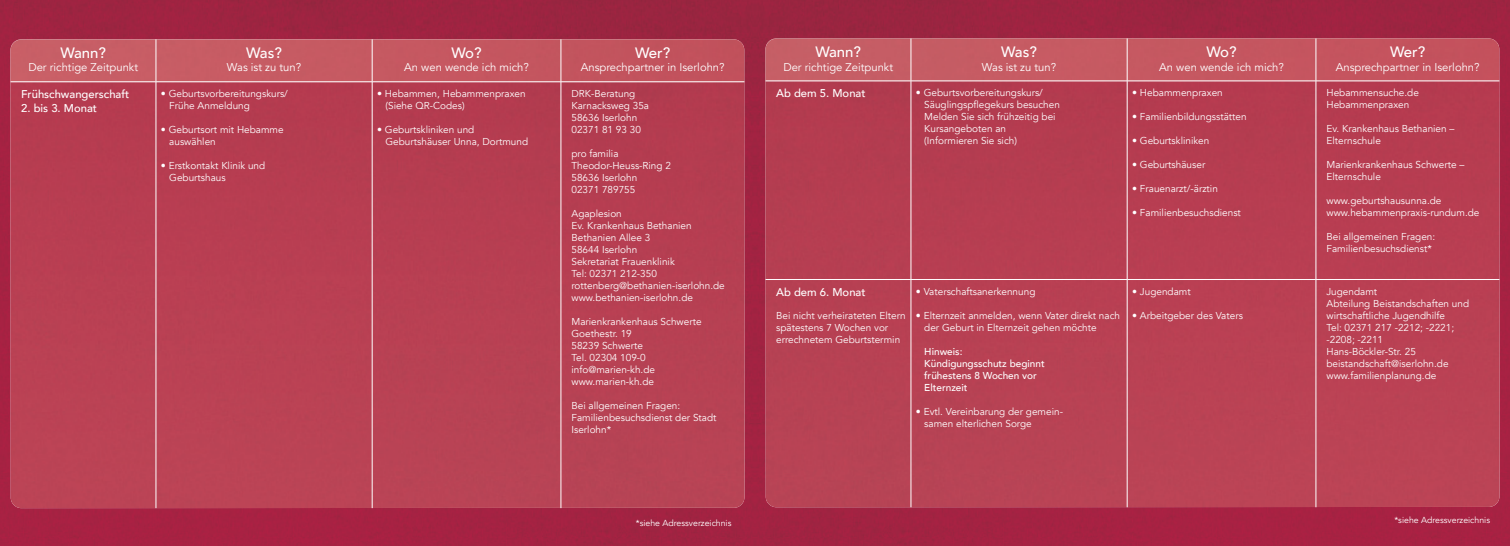
<style>
.page{position:relative;width:1510px;height:546px;background:#fff}
.page>*{position:absolute;margin:0;border:0;box-sizing:border-box;transform-origin:0 0}
.t1{font:500 15px "Avenir";letter-spacing:-.025em;color:#fff}
.t2{font:11.25px "Avenir";color:#fff}
.t3{font:500 11.25px "Avenir";color:#fff}
.t4{font:10px/12px "Avenir";color:#fff}
.t5{font:500 10px/12px "Avenir";color:#fff}
.t6{font:8.75px "Avenir";color:#fff}
</style>
<div class="page">
<img style="left:0;top:0;width:1509px;height:546px">
<div style="left:765px;top:82px;width:734px;height:425px;background:#b83f53"></div>
<div style="left:765px;top:38px;width:734px;height:43px;background:#c55962"></div>
<hr style="left:910px;top:38px;width:1px;height:43px;background:#fff">
<hr style="left:1127px;top:38px;width:1px;height:43px;background:#fff">
<hr style="left:1315px;top:38px;width:1px;height:43px;background:#fff">
<hr style="left:765px;top:81px;width:146px;height:1px;background:#fff">
<hr style="left:911px;top:81px;width:216px;height:1px;background:#fff">
<hr style="left:910px;top:81px;width:1px;height:198px;background:#fff">
<hr style="left:1127px;top:81px;width:188px;height:1px;background:#fff">
<hr style="left:1127px;top:81px;width:1px;height:198px;background:#fff">
<hr style="left:1315px;top:81px;width:184px;height:1px;background:#fff">
<hr style="left:1315px;top:81px;width:1px;height:198px;background:#fff">
<hr style="left:765px;top:279px;width:146px;height:1px;background:#fff">
<hr style="left:911px;top:279px;width:216px;height:1px;background:#fff">
<hr style="left:910px;top:280px;width:1px;height:227px;background:#fff">
<hr style="left:1127px;top:279px;width:188px;height:1px;background:#fff">
<hr style="left:1127px;top:280px;width:1px;height:227px;background:#fff">
<hr style="left:1315px;top:279px;width:184px;height:1px;background:#fff">
<hr style="left:1315px;top:280px;width:1px;height:227px;background:#fff">
<div style="left:11px;top:83px;width:733px;height:425px;background:#b83f53"></div>
<div style="left:11px;top:39px;width:733px;height:43px;background:#c65962"></div>
<hr style="left:156px;top:39px;width:1px;height:43px;background:#fff">
<hr style="left:372px;top:39px;width:1px;height:43px;background:#fff">
<hr style="left:561px;top:39px;width:1px;height:43px;background:#fff">
<hr style="left:11px;top:82px;width:145px;height:1px;background:#fff">
<hr style="left:156px;top:82px;width:216px;height:1px;background:#fff">
<hr style="left:156px;top:82px;width:1px;height:426px;background:#fff">
<hr style="left:372px;top:82px;width:189px;height:1px;background:#fff">
<hr style="left:372px;top:82px;width:1px;height:426px;background:#fff">
<hr style="left:561px;top:82px;width:183px;height:1px;background:#fff">
<hr style="left:561px;top:82px;width:1px;height:426px;background:#fff">
<h1 class="t1" style="left:60px;top:40px;width:47px">Wann?</h1>
<p class="t2" style="left:28px;top:61px;width:111px">Der richtige Zeitpunkt</p>
<p class="t3" style="left:21px;top:84px;width:110px">Frühschwangerschaft</p>
<p class="t3" style="left:21px;top:98px;width:77px">2. bis 3. Monat</p>
<h1 class="t1" style="left:246px;top:40px;width:37px">Was?</h1>
<p class="t2" style="left:227px;top:61px;width:76px">Was ist zu tun?</p>
<p class="t4" style="left:169px;top:88px;width:120px;text-indent:-8px">• Geburtsvorbereitungskurs/<br>Frühe Anmeldung</p>
<p class="t4" style="left:169px;top:124px;width:116px;text-indent:-8px">• Geburtsort mit Hebamme auswählen</p>
<p class="t4" style="left:169px;top:160px;width:97px;text-indent:-8px">• Erstkontakt Klinik und<br>Geburtshaus</p>
<h1 class="t1" style="left:451px;top:40px;width:32px">Wo?</h1>
<p class="t2" style="left:404px;top:61px;width:126px">An wen wende ich mich?</p>
<p class="t4" style="left:385px;top:88px;width:142px;text-indent:-8px">• Hebammen, Hebammenpraxen (Siehe QR-Codes)</p>
<p class="t4" style="left:385px;top:124px;width:144px;text-indent:-8px">• Geburtskliniken und<br>Geburtshäuser Unna, Dortmund</p>
<h1 class="t1" style="left:635px;top:40px;width:37px">Wer?</h1>
<p class="t2" style="left:581px;top:61px;width:145px">Ansprechpartner in Iserlohn?</p>
<p class="t4" style="left:571px;top:88px;width:79px">DRK-Beratung<br>Karnacksweg 35a<br>58636 Iserlohn<br>02371 81 93 30</p>
<p class="t4" style="left:571px;top:148px;width:101px">pro familia<br>Theodor-Heuss-Ring 2<br>58636 Iserlohn<br>02371 789755</p>
<p class="t4" style="left:571px;top:208px;width:155px">Agaplesion<br>Ev. Krankenhaus Bethanien<br>Bethanien Allee 3<br>58644 Iserlohn<br>Sekretariat Frauenklinik<br>Tel: 02371 212-350 rottenberg@bethanien-iserlohn.de www.bethanien-iserlohn.de</p>
<p class="t4" style="left:571px;top:316px;width:132px">Marienkrankenhaus Schwerte<br>Goethestr. 19<br>58239 Schwerte<br>Tel. 02304 109-0 info@marien-kh.de www.marien-kh.de</p>
<p class="t4" style="left:571px;top:400px;width:146px">Bei allgemeinen Fragen:<br>Familienbesuchsdienst der Stadt<br>Iserlohn*</p>
<p class="t6" style="left:636px;top:517px;width:97px">*siehe Adressverzeichnis</p>
<h1 class="t1" style="left:815px;top:39px;width:47px">Wann?</h1>
<p class="t2" style="left:783px;top:60px;width:111px">Der richtige Zeitpunkt</p>
<h1 class="t1" style="left:1001px;top:39px;width:37px">Was?</h1>
<p class="t2" style="left:982px;top:60px;width:76px">Was ist zu tun?</p>
<h1 class="t1" style="left:1206px;top:39px;width:32px">Wo?</h1>
<p class="t2" style="left:1159px;top:60px;width:126px">An wen wende ich mich?</p>
<p class="t3" style="left:776px;top:83px;width:91px">Ab dem 5. Monat</p>
<p class="t4" style="left:924px;top:87px;width:137px;text-indent:-8px">• Geburtsvorbereitungskurs/<br>Säuglingspflegekurs besuchen<br>Melden Sie sich frühzeitig bei<br>Kursangeboten an (Informieren Sie sich)</p>
<p class="t4" style="left:1132px;top:87px;width:92px">• Hebammenpraxen</p>
<p class="t4" style="left:1132px;top:111px;width:116px">• Familienbildungsstätten</p>
<p class="t4" style="left:1132px;top:135px;width:79px">• Geburtskliniken</p>
<p class="t4" style="left:1132px;top:159px;width:75px">• Geburtshäuser</p>
<p class="t4" style="left:1132px;top:183px;width:87px">• Frauenarzt/-ärztin</p>
<p class="t4" style="left:1132px;top:207px;width:110px">• Familienbesuchsdienst</p>
<p class="t3" style="left:776px;top:282px;width:91px">Ab dem 6. Monat</p>
<p class="t4" style="left:776px;top:309px;width:131px">Bei nicht verheirateten Eltern spätestens 7 Wochen vor errechnetem Geburtstermin</p>
<p class="t4" style="left:916px;top:285px;width:121px">• Vaterschaftsanerkennung</p>
<p class="t4" style="left:924px;top:309px;width:197px;text-indent:-8px">• Elternzeit anmelden, wenn Vater direkt nach der Geburt in Elternzeit gehen möchte</p>
<p class="t5" style="left:924px;top:344px;width:122px">Hinweis:<br>Kündigungsschutz beginnt frühestens 8 Wochen vor<br>Elternzeit</p>
<p class="t4" style="left:924px;top:405px;width:140px;text-indent:-8px">• Evtl. Vereinbarung der gemein&shy;samen elterlichen Sorge</p>
<p class="t4" style="left:1132px;top:285px;width:60px">• Jugendamt</p>
<p class="t4" style="left:1132px;top:309px;width:112px">• Arbeitgeber des Vaters</p>
<h1 class="t1" style="left:1390px;top:39px;width:37px">Wer?</h1>
<p class="t2" style="left:1335px;top:60px;width:145px">Ansprechpartner in Iserlohn?</p>
<p class="t4" style="left:1326px;top:87px;width:94px">Hebammensuche.de<br>Hebammenpraxen</p>
<p class="t4" style="left:1326px;top:123px;width:130px">Ev. Krankenhaus Bethanien –<br>Elternschule</p>
<p class="t4" style="left:1326px;top:159px;width:139px">Marienkrankenhaus Schwerte –<br>Elternschule</p>
<p class="t4" style="left:1326px;top:195px;width:154px">www.geburtshausunna.de www.hebammenpraxis-rundum.de</p>
<p class="t4" style="left:1326px;top:231px;width:110px">Bei allgemeinen Fragen:<br>Familienbesuchsdienst*</p>
<p class="t4" style="left:1326px;top:285px;width:144px">Jugendamt<br>Abteilung Beistandschaften und wirtschaftliche Jugendhilfe<br>Tel: 02371 217 -2212; -2221; -2208; -2211<br>Hans-Böckler-Str. 25 beistandschaft@iserlohn.de www.familienplanung.de</p>
<p class="t6" style="left:1394px;top:515px;width:97px">*siehe Adressverzeichnis</p>
</div>
